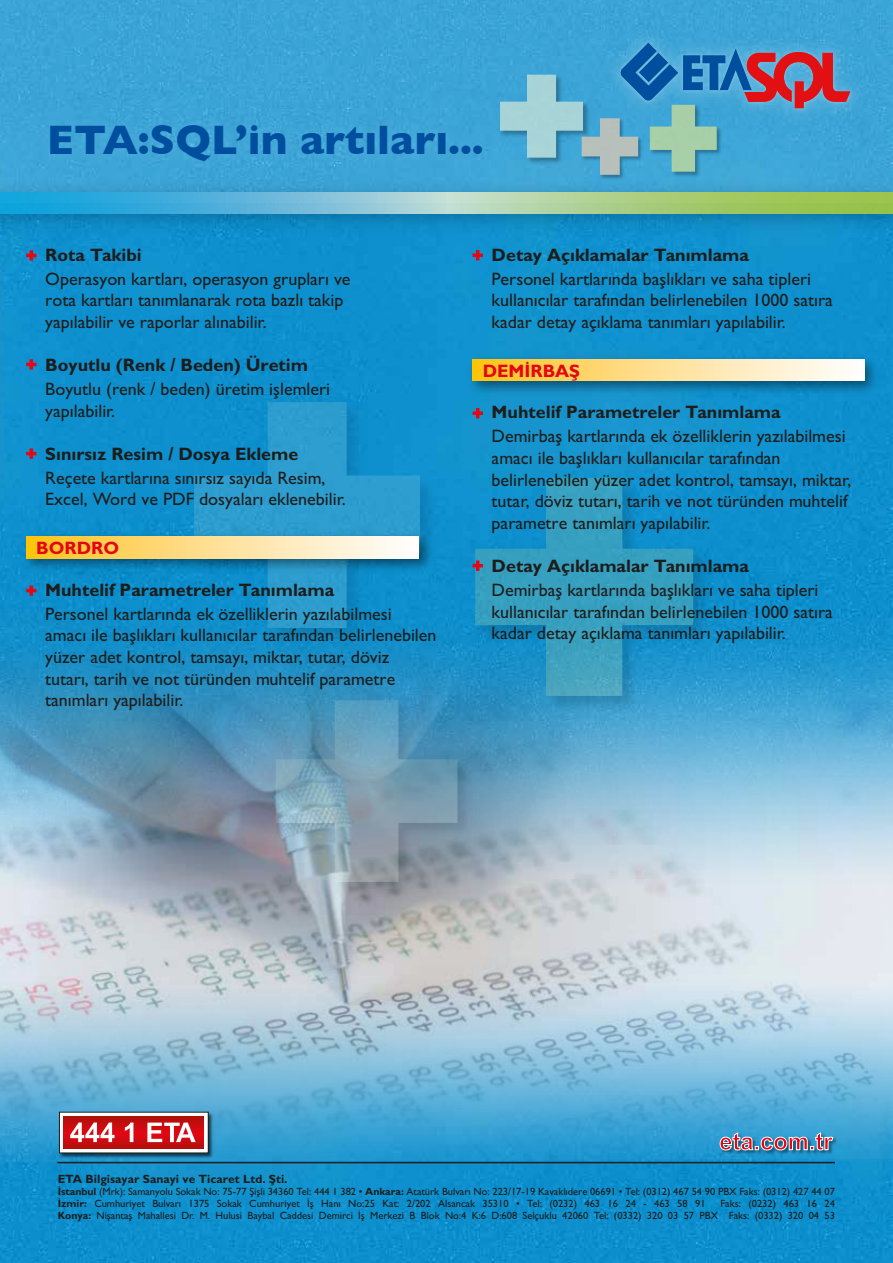
<style>
.page{position:relative;width:893px;height:1263px;background:#fff}
.page>*{position:absolute;margin:0;border:0;box-sizing:border-box;transform-origin:0 0}
.t1{font:700 42px "Gill Sans";color:#004f9f}
.t2{font:18px/21.6px "Gill Sans Normal Tr";color:#1d1d1b}
.t3{font:18px "Gill Sans Bold Tr";color:#1d1d1b}
.t4{font:18px "Gill Sans Bold Tr";color:#e30613}
.t5{font:12px "Gill Sans Bold Tr";color:#1d1d1b}
.t6{font:10.5px/12px "Gill Sans Normal Tr";letter-spacing:-.005em;color:#1d1d1b}
.s1{font-family:"Gill Sans Bold Tr"}
</style>
<div class="page">
<img style="left:0;top:240px;width:893px;height:1023px">
<img style="left:0;top:500px;width:893px;height:663px">
<div style="left:0;top:0;width:893px;height:203px;background:#3ca4d6"></div>
<img style="left:188px;top:396px;width:255px;height:254px">
<svg style="left:194px;top:402px;width:226px;height:226px;background:#1e96cd"></svg>
<img style="left:271px;top:695px;width:205px;height:205px">
<svg style="left:276px;top:700px;width:181px;height:182px;background:#759cb2"></svg>
<img style="left:469px;top:472px;width:246px;height:245px">
<svg style="left:475px;top:478px;width:218px;height:218px;background:#2999c4"></svg>
<img style="left:26px;top:96px;width:462px;height:78px">
<img style="left:628px;top:38px;width:227px;height:72px">
<svg style="left:500px;top:43px;width:350px;height:131px"></svg>
<img style="left:57px;top:1110px;width:158px;height:49px">
<div style="left:59px;top:1112px;width:149px;height:41px;background:#fff"></div>
<svg style="left:64px;top:1116px;width:140px;height:33px;background:#c00d0e"></svg>
<svg style="left:70px;top:1122px;width:45px;height:20px"></svg>
<svg style="left:125px;top:1122px;width:8px;height:20px"></svg>
<svg style="left:147px;top:1122px;width:49px;height:20px"></svg>
<hr style="left:57px;top:1162px;width:778px;height:1px;background:#1d1d1b">
<img style="left:0;top:174px;width:893px;height:66px">
<svg style="left:0;top:192px;width:893px;height:21px;background:#82c1ac"></svg>
<svg style="left:26px;top:250px;width:10px;height:11px"></svg>
<svg style="left:26px;top:359px;width:10px;height:11px"></svg>
<svg style="left:26px;top:448px;width:10px;height:11px"></svg>
<img style="left:17px;top:527px;width:419px;height:49px">
<svg style="left:26px;top:536px;width:392px;height:22px;background:#fee094"></svg>
<svg style="left:26px;top:585px;width:10px;height:11px"></svg>
<svg style="left:473px;top:250px;width:10px;height:10px"></svg>
<img style="left:464px;top:350px;width:419px;height:49px">
<svg style="left:473px;top:359px;width:391px;height:22px;background:#fee094"></svg>
<svg style="left:473px;top:408px;width:10px;height:10px"></svg>
<svg style="left:473px;top:560px;width:10px;height:11px"></svg>
<img style="left:718px;top:1131px;width:121px;height:26px">
<svg style="left:719px;top:1132px;width:115px;height:19px;background:#818ca9"></svg>
<h1 class="t1" style="left:47px;top:107px;width:438px">ETA:SQL’in artıları...</h1>
<p class="t3" style="left:45px;top:244px;width:98px">Rota Takibi</p>
<p class="t2" style="left:45px;top:268px;width:307px">Operasyon kartları, operasyon grupları ve rota kartları tanımlanarak rota bazlı takip yapılabilir ve raporlar alınabilir.</p>
<p class="t3" style="left:45px;top:354px;width:264px">Boyutlu (Renk / Beden) Üretim</p>
<p class="t2" style="left:45px;top:378px;width:286px">Boyutlu (renk / beden) üretim işlemleri yapılabilir.</p>
<p class="t3" style="left:45px;top:443px;width:255px">Sınırsız Resim / Dosya Ekleme</p>
<p class="t2" style="left:45px;top:467px;width:302px">Reçete kartlarına sınırsız sayıda Resim,<br>Excel, Word ve PDF dosyaları eklenebilir.</p>
<p class="t4" style="left:36px;top:538px;width:84px">BORDRO</p>
<p class="t3" style="left:45px;top:579px;width:291px">Muhtelif Parametreler Tanımlama</p>
<p class="t2" style="left:45px;top:603px;width:393px">Personel kartlarında ek özelliklerin yazılabilmesi amacı ile başlıkları kullanıcılar tarafından belirlenebilen yüzer adet kontrol, tamsayı, miktar, tutar, döviz tutarı, tarih ve not türünden muhtelif parametre tanımları yapılabilir.</p>
<p class="t3" style="left:492px;top:244px;width:259px">Detay Açıklamalar Tanımlama</p>
<p class="t2" style="left:492px;top:268px;width:343px">Personel kartlarında başlıkları ve saha tipleri kullanıcılar tarafından belirlenebilen 1000 satıra kadar detay açıklama tanımları yapılabilir.</p>
<p class="t4" style="left:483px;top:360px;width:99px">DEMİRBAŞ</p>
<p class="t3" style="left:492px;top:402px;width:291px">Muhtelif Parametreler Tanımlama</p>
<p class="t2" style="left:492px;top:425px;width:361px">Demirbaş kartlarında ek özelliklerin yazılabilmesi amacı ile başlıkları kullanıcılar tarafından belirlenebilen yüzer adet kontrol, tamsayı, miktar, tutar, döviz tutarı, tarih ve not türünden muhtelif parametre tanımları yapılabilir.</p>
<p class="t3" style="left:492px;top:555px;width:259px">Detay Açıklamalar Tanımlama</p>
<p class="t2" style="left:492px;top:579px;width:343px">Demirbaş kartlarında başlıkları ve saha tipleri kullanıcılar tarafından belirlenebilen 1000 satıra kadar detay açıklama tanımları yapılabilir.</p>
<p class="t5" style="left:58px;top:1172px;width:231px">ETA Bilgisayar Sanayi ve Ticaret Ltd. Şti.</p>
<p class="t6" style="left:58px;top:1185px;width:779px"><span class="s1">İstanbul</span> (Mrk): Samanyolu Sokak No: 75-77 Şişli 34360 Tel: 444 1 382 • <span class="s1">Ankara:</span> Atatürk Bulvarı No: 223/17-19 Kavaklıdere 06691 • Tel: (0312) 467 54 90 PBX Faks: (0312) 427 44 07<br><span class="s1">İzmir:</span> Cumhuriyet Bulvarı 1375 Sokak Cumhuriyet İş Hanı No:25 Kat: 2/202 Alsancak 35310 • Tel: (0232) 463 16 24 - 463 58 91</p>
<p class="t6" style="left:58px;top:1197px;width:779px;text-align:right">Faks: (0232) 463 16 24<br><span class="s1">Konya:</span> Nişantaş Mahallesi Dr. M. Hulusi Baybal Caddesi Demirci İş Merkezi B Blok No:4 K:6 D:608 Selçuklu 42060 Tel: (0332) 320 03 57 PBX Faks: (0332) 320 04 53</p>
</div>
